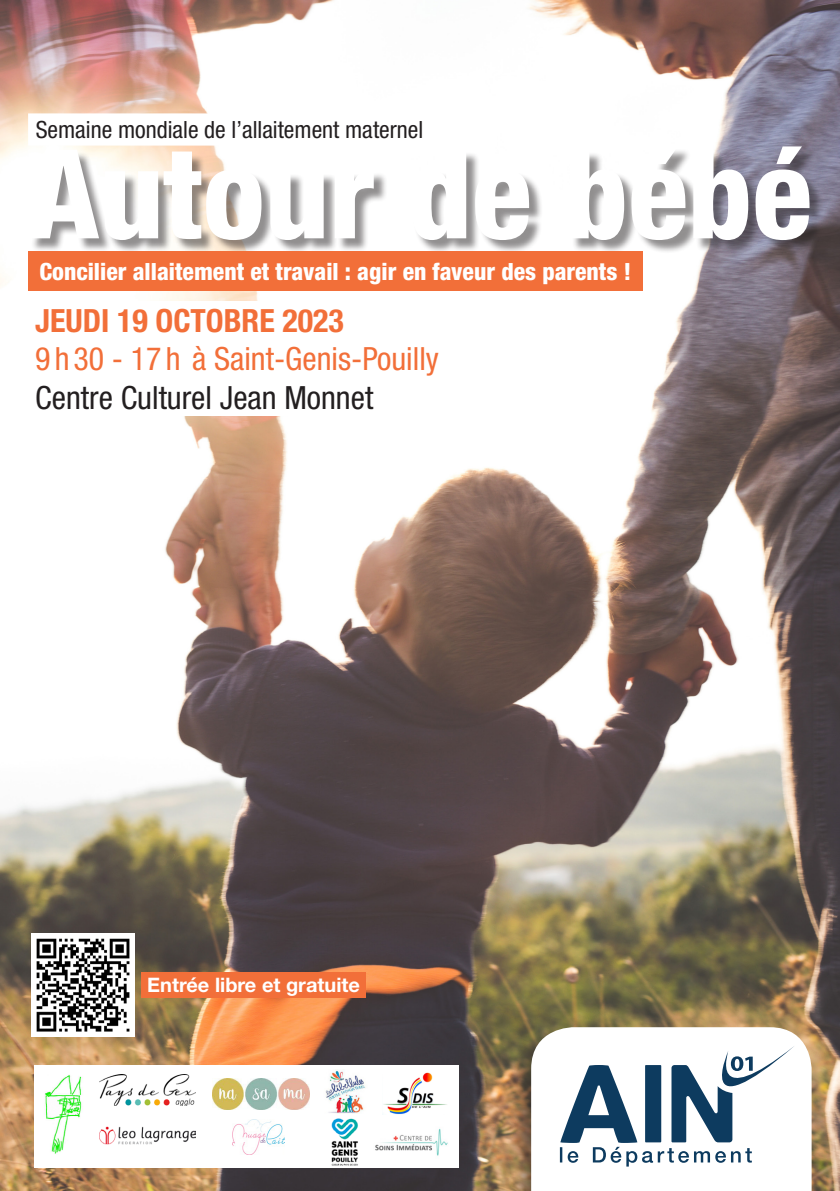
<style>
.page{position:relative;width:840px;height:1191px;background:#fff}
.page>*{position:absolute;margin:0;border:0;box-sizing:border-box;transform-origin:0 0}
.t1{font:800 condensed 124px "Helvetica Neue LT Pro";color:#fff}
.t2{font:condensed 32px/38.4px "Helvetica Neue LT Pro";color:#f26f39}
.t3{font:condensed 32px "Helvetica Neue LT Pro";color:#231f20}
.t4{font:800 condensed 23.8px "Helvetica Neue LT Pro";color:#fff}
.t5{font:condensed 23.8px "Helvetica Neue LT Pro";color:#231f20}
.t6{font:700 20px "Helvetica Neue LT Pro";color:#fff}
.s1{font-weight:700}
</style>
<div class="page">
<img style="left:0;top:0;width:839px;height:1191px">
<div style="left:509px;top:1028px;width:304px;height:163px;background:#231f20;opacity:.5"></div>
<svg style="left:531px;top:1027px;width:280px;height:164px"></svg>
<svg style="left:559px;top:1045px;width:235px;height:121px"></svg>
<div style="left:29px;top:114px;width:400px;height:31px;background:#fff"></div>
<div style="left:28px;top:113px;width:402px;height:33px;border:2px solid #fff"></div>
<div style="left:31px;top:148px;width:792px;height:105px;background:#231f20;opacity:.5"></div>
<div style="left:28px;top:252px;width:614px;height:39px;background:#f26f39"></div>
<div style="left:28px;top:302px;width:614px;height:114px;background:#fff"></div>
<div style="left:34px;top:1064px;width:424px;height:103px;background:#fff"></div>
<img style="left:331px;top:1118px;width:27px;height:48px">
<img style="left:99px;top:1074px;width:97px;height:31px">
<img style="left:99px;top:1126px;width:97px;height:19px">
<img style="left:45px;top:1075px;width:37px;height:79px">
<img style="left:325px;top:1070px;width:41px;height:43px">
<img style="left:213px;top:1079px;width:96px;height:30px">
<img style="left:232px;top:1119px;width:52px;height:35px">
<div style="left:141px;top:972px;width:224px;height:25px;background:#f26f39"></div>
<img style="left:31px;top:933px;width:104px;height:103px">
<img style="left:383px;top:1072px;width:64px;height:42px">
<img style="left:375px;top:1128px;width:73px;height:28px">
<p class="t5" style="left:36px;top:115px;width:389px">Semaine mondiale de l’allaitement maternel</p>
<p class="t1" style="left:28px;top:118px;width:784px">Autour de bébé</p>
<p class="t4" style="left:39px;top:257px;width:593px">Concilier allaitement et travail : agir en faveur des parents !</p>
<p class="t2" style="left:35px;top:301px;width:405px"><span class="s1">JEUDI 19 OCTOBRE 2023<br></span>9 h 30 - 17 h à Saint-Genis-Pouilly</p>
<p class="t3" style="left:35px;top:378px;width:339px">Centre Culturel Jean Monnet</p>
<p class="t6" style="left:147px;top:972px;width:214px">Entrée libre et gratuite</p>
</div>
